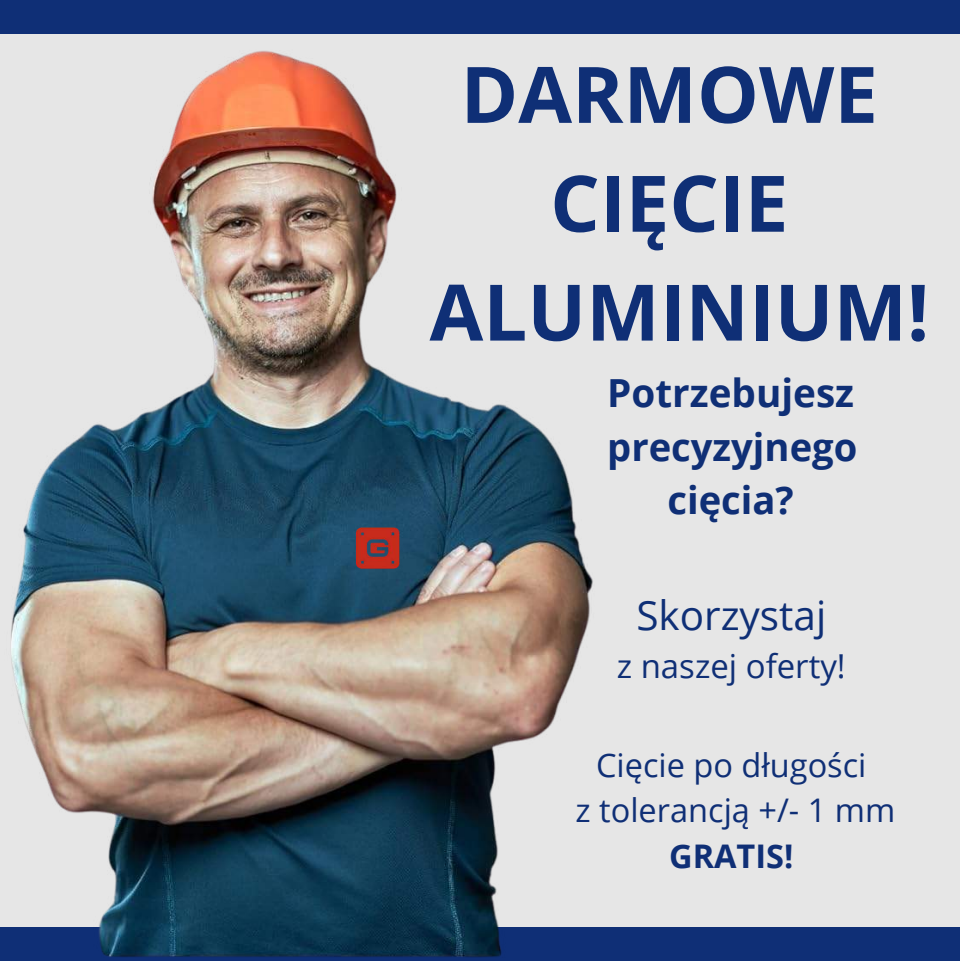
<style>
.page{position:relative;width:960px;height:961px;background:#fff}
.page>*{position:absolute;margin:0;border:0;box-sizing:border-box;transform-origin:0 0}
.t1{font:700 77.95px/108.8px "Open Sans";color:#0f2f76;text-align:center}
.t2{font:40.45px "Open Sans";color:#0f2f76}
.t3{font:700 38.65px "Open Sans";color:#0f2f76}
.t4{font:700 38.2px/53.2px "Open Sans";color:#0f2f76;text-align:center}
.t5{font:32.95px "Open Sans";color:#0f2f76}
.t6{font:32.5px/45.4px "Open Sans";color:#0f2f76;text-align:center}
.t7{font:700 32.5px "Open Sans";color:#0f2f76}
</style>
<div class="page">
<div style="left:0;top:0;width:960px;height:960px;background:#e6e6e6"></div>
<div style="left:0;top:926px;width:960px;height:34px;background:#0f2f76"></div>
<img style="left:0;top:50px;width:689px;height:908px">
<img style="left:355px;top:489px;width:48px;height:117px">
<div style="left:0;top:0;width:960px;height:34px;background:#0f2f76"></div>
<h1 class="t1" style="left:430px;top:38px;width:501px">DARMOWE<br>CIĘCIE<br>ALUMINIUM!</h1>
<p class="t3" style="left:607px;top:366px;width:248px">Potrzebujesz</p>
<p class="t4" style="left:607px;top:419px;width:252px">precyzyjnego cięcia?</p>
<p class="t2" style="left:636px;top:586px;width:191px">Skorzystaj</p>
<p class="t5" style="left:617px;top:642px;width:230px">z naszej oferty!</p>
<p class="t6" style="left:576px;top:741px;width:321px">Cięcie po długości<br>z tolerancją +/- 1 mm</p>
<p class="t7" style="left:669px;top:832px;width:126px">GRATIS!</p>
</div>
